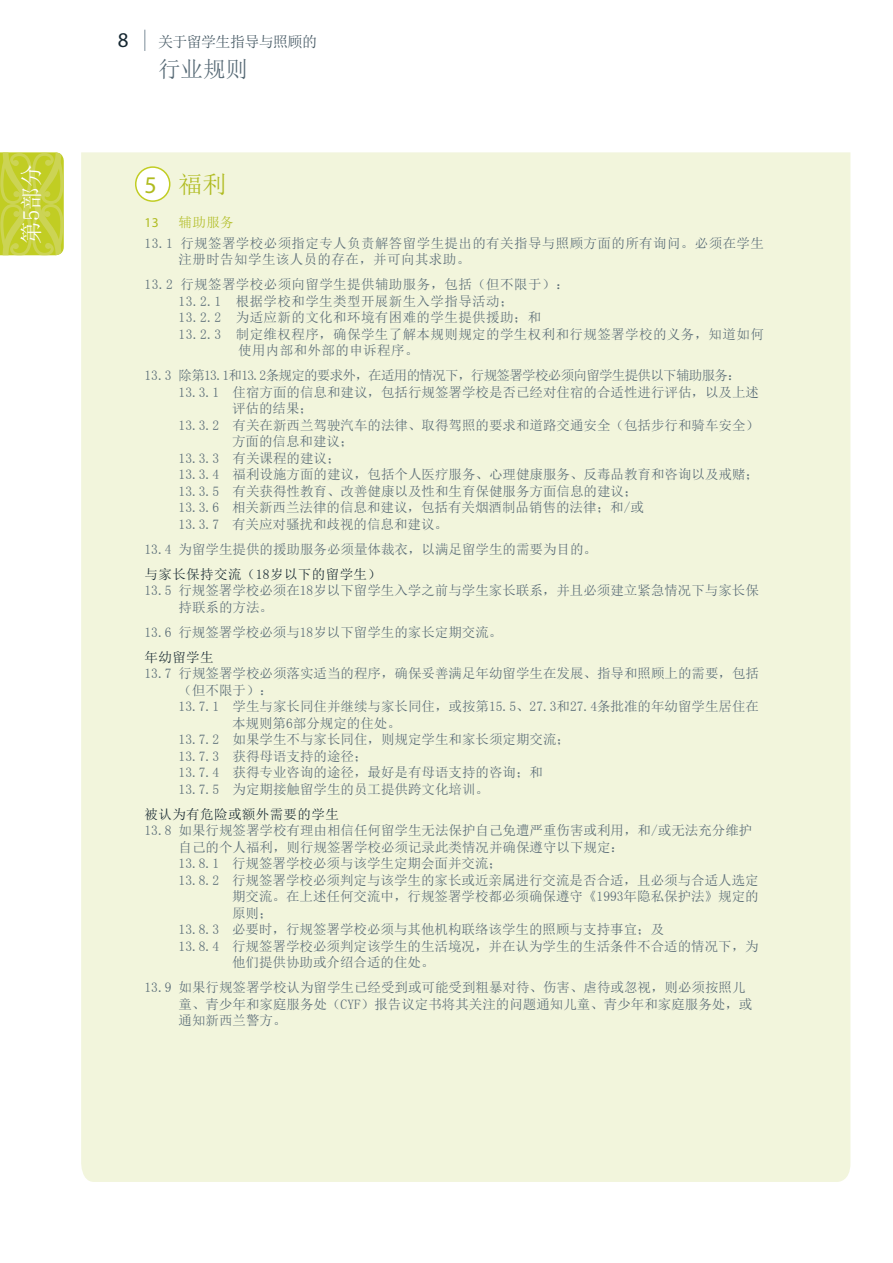
<style>
.page{position:relative;width:893px;height:1263px;background:#fff}
.page>*{position:absolute;margin:0;border:0;box-sizing:border-box;transform-origin:0 0}
.t1{font:24px "Sim Sun";color:#afbb1f}
.t2{font:22.8px "Sim Sun";color:#fff}
.t3{font:22.5px "Sim Sun";color:#566975}
.t4{font:21px "Myriad Pro";color:#152731}
.t5{font:15px "Sim Sun";letter-spacing:-.04em;color:#425561}
.t6{font:13.5px/16.5px "Sim Sun";color:#566975}
.t7{font:13.5px/16.5px "Sim Sun";letter-spacing:.03em;color:#566975}
.t8{font:13.5px "Sim Sun";letter-spacing:-.05em;color:#566975}
.t9{font:13.5px "Sim Sun";letter-spacing:.03em;color:#152731}
.t10{font:13.5px "Sim Sun";color:#afbb1f}
.t11{font:13.5px "Myriad Pro";color:#afbb1f}
.s1{font-family:"Myriad Pro"}
</style>
<div class="page">
<svg style="left:144px;top:30px;width:1px;height:21px"></svg>
<div style="left:81px;top:152px;width:769px;height:1030px;background:#f2f5dc"></div>
<div style="left:136px;top:167px;width:34px;height:34px;background:#fff;border-radius:50%"></div>
<div style="left:135px;top:166px;width:35px;height:36px;border:2px solid #c1cd23;border-radius:50%"></div>
<svg style="left:0;top:152px;width:64px;height:103px;background:#c6d03b"></svg>
<h2 class="t2" style="left:19px;top:244px;width:81px;rotate:-90deg">第5部分</h2>
<h3 class="t4" style="left:118px;top:27px;width:12px">8</h3>
<p class="t5" style="left:158px;top:34px;width:160px">关于留学生指导与照顾的</p>
<h3 class="t3" style="left:158px;top:57px;width:92px">行业规则</h3>
<h1 class="t1" style="left:145px;top:173px;width:84px"><span class="s1">5</span> 福利</h1>
<p class="t11" style="left:145px;top:214px;width:16px">13</p>
<p class="t10" style="left:179px;top:215px;width:57px">辅助服务</p>
<p class="t7" style="left:179px;top:235px;width:587px;text-indent:-34px">13.1 行规签署学校必须指定专人负责解答留学生提出的有关指导与照顾方面的所有询问。必须在学生注册时告知学生该人员的存在，并可向其求助。</p>
<p class="t7" style="left:145px;top:276px;width:426px">13.2 行规签署学校必须向留学生提供辅助服务，包括（但不限于）：</p>
<p class="t7" style="left:179px;top:293px;width:336px">13.2.1 根据学校和学生类型开展新生入学指导活动；</p>
<p class="t7" style="left:179px;top:309px;width:364px">13.2.2 为适应新的文化和环境有困难的学生提供援助；和</p>
<p class="t7" style="left:179px;top:326px;width:587px">13.2.3 制定维权程序，确保学生了解本规则规定的学生权利和行规签署学校的义务，知道如何</p>
<p class="t7" style="left:238px;top:342px;width:182px">使用内部和外部的申诉程序。</p>
<p class="t8" style="left:145px;top:369px;width:598px">13.3 除第13.1和13.2条规定的要求外，在适用的情况下，行规签署学校必须向留学生提供以下辅助服务：</p>
<p class="t6" style="left:179px;top:384px;width:582px">13.3.1 住宿方面的信息和建议，包括行规签署学校是否已经对住宿的合适性进行评估，以及上述</p>
<p class="t6" style="left:232px;top:400px;width:82px">评估的结果；</p>
<p class="t6" style="left:179px;top:417px;width:582px">13.3.2 有关在新西兰驾驶汽车的法律、取得驾照的要求和道路交通安全（包括步行和骑车安全）</p>
<p class="t6" style="left:232px;top:433px;width:123px">方面的信息和建议；</p>
<p class="t6" style="left:179px;top:450px;width:163px">13.3.3 有关课程的建议；</p>
<p class="t6" style="left:179px;top:466px;width:582px">13.3.4 福利设施方面的建议，包括个人医疗服务、心理健康服务、反毒品教育和咨询以及戒赌；</p>
<p class="t6" style="left:179px;top:483px;width:460px">13.3.5 有关获得性教育、改善健康以及性和生育保健服务方面信息的建议；</p>
<p class="t6" style="left:179px;top:499px;width:467px">13.3.6 相关新西兰法律的信息和建议，包括有关烟酒制品销售的法律；和/或</p>
<p class="t6" style="left:179px;top:516px;width:271px">13.3.7 有关应对骚扰和歧视的信息和建议。</p>
<p class="t6" style="left:145px;top:541px;width:454px">13.4 为留学生提供的援助服务必须量体裁衣，以满足留学生的需要为目的。</p>
<p class="t9" style="left:145px;top:567px;width:238px">与家长保持交流（18岁以下的留学生）</p>
<p class="t6" style="left:179px;top:582px;width:582px;text-indent:-34px">13.5 行规签署学校必须在18岁以下留学生入学之前与学生家长联系，并且必须建立紧急情况下与家长保持联系的方法。</p>
<p class="t6" style="left:145px;top:624px;width:359px">13.6 行规签署学校必须与18岁以下留学生的家长定期交流。</p>
<p class="t9" style="left:145px;top:650px;width:71px">年幼留学生</p>
<p class="t6" style="left:145px;top:665px;width:616px">13.7 行规签署学校必须落实适当的程序，确保妥善满足年幼留学生在发展、指导和照顾上的需要，包括</p>
<p class="t6" style="left:179px;top:682px;width:96px">（但不限于）：</p>
<p class="t6" style="left:179px;top:698px;width:582px">13.7.1 学生与家长同住并继续与家长同住，或按第15.5、27.3和27.4条批准的年幼留学生居住在</p>
<p class="t6" style="left:232px;top:715px;width:170px">本规则第6部分规定的住处。</p>
<p class="t6" style="left:179px;top:731px;width:393px">13.7.2 如果学生不与家长同住，则规定学生和家长须定期交流；</p>
<p class="t6" style="left:179px;top:748px;width:190px">13.7.3 获得母语支持的途径；</p>
<p class="t6" style="left:179px;top:764px;width:366px">13.7.4 获得专业咨询的途径，最好是有母语支持的咨询；和</p>
<p class="t6" style="left:179px;top:781px;width:312px">13.7.5 为定期接触留学生的员工提供跨文化培训。</p>
<p class="t9" style="left:145px;top:807px;width:196px">被认为有危险或额外需要的学生</p>
<p class="t6" style="left:145px;top:822px;width:609px">13.8 如果行规签署学校有理由相信任何留学生无法保护自己免遭严重伤害或利用，和/或无法充分维护</p>
<p class="t6" style="left:179px;top:839px;width:447px">自己的个人福利，则行规签署学校必须记录此类情况并确保遵守以下规定：</p>
<p class="t6" style="left:179px;top:855px;width:325px">13.8.1 行规签署学校必须与该学生定期会面并交流；</p>
<p class="t6" style="left:179px;top:872px;width:582px">13.8.2 行规签署学校必须判定与该学生的家长或近亲属进行交流是否合适，且必须与合适人选定</p>
<p class="t6" style="left:232px;top:888px;width:528px">期交流。在上述任何交流中，行规签署学校都必须确保遵守《1993年隐私保护法》规定的</p>
<p class="t6" style="left:232px;top:905px;width:42px">原则；</p>
<p class="t6" style="left:179px;top:921px;width:487px">13.8.3 必要时，行规签署学校必须与其他机构联络该学生的照顾与支持事宜；及</p>
<p class="t6" style="left:179px;top:938px;width:582px">13.8.4 行规签署学校必须判定该学生的生活境况，并在认为学生的生活条件不合适的情况下，为</p>
<p class="t6" style="left:232px;top:954px;width:204px">他们提供协助或介绍合适的住处。</p>
<p class="t6" style="left:179px;top:979px;width:575px;text-indent:-34px">13.9 如果行规签署学校认为留学生已经受到或可能受到粗暴对待、伤害、虐待或忽视，则必须按照儿童、青少年和家庭服务处（CYF）报告议定书将其关注的问题通知儿童、青少年和家庭服务处，或通知新西兰警方。</p>
</div>
